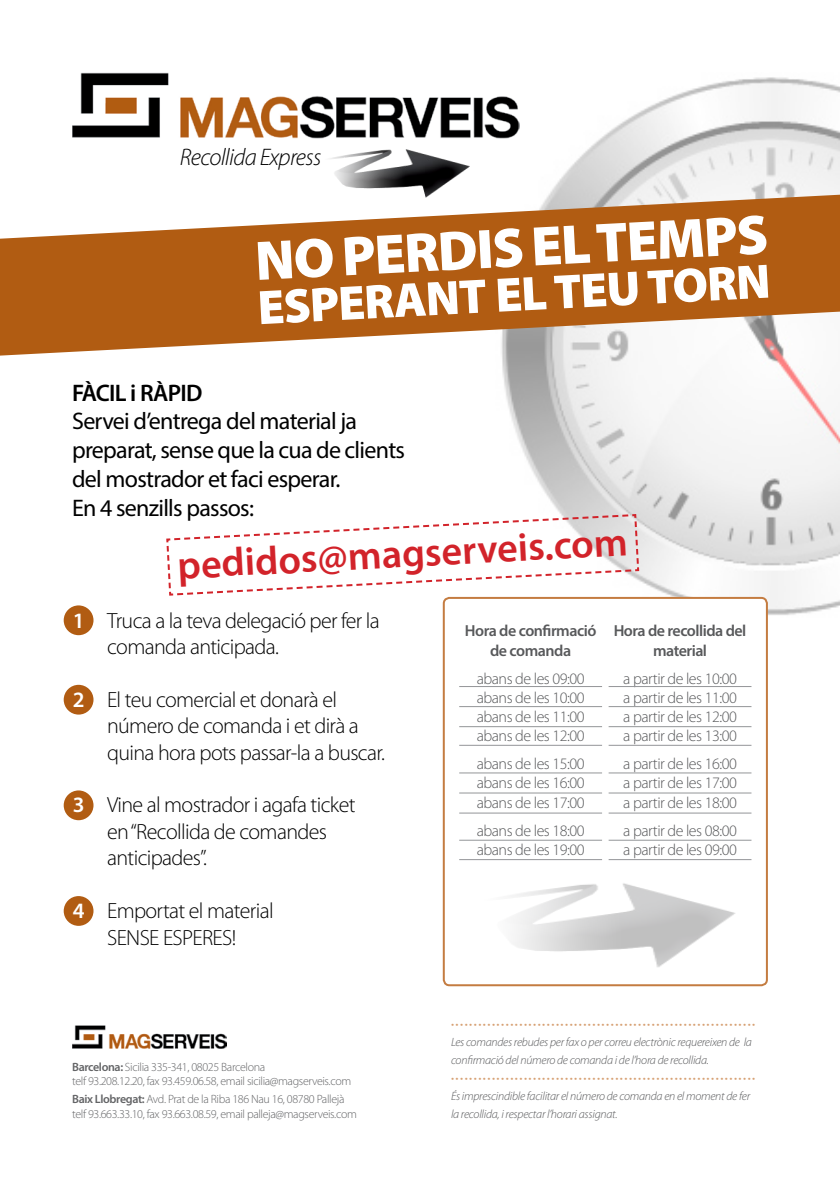
<style>
.page{position:relative;width:840px;height:1191px;background:#fff}
.page>*{position:absolute;margin:0;border:0;box-sizing:border-box;transform-origin:0 0}
.t1{font:900 56px "Myriad Pro";color:#fff}
.t2{font:900 48.8px "Myriad Pro";color:#fff}
.t3{font:600 40px "Myriad Pro";color:#d2232a}
.t4{font:24px/28.8px "Myriad Pro";letter-spacing:-.03em;color:#000}
.t5{font:italic 300 24px "Myriad Pro";letter-spacing:-.03em;color:#000}
.t6{font:600 24px "Myriad Pro";letter-spacing:-.03em;color:#000}
.t7{font:300 22px/26.4px "Myriad Pro";letter-spacing:-.03em;color:#000}
.t8{font:600 22px "Myriad Pro";color:#fff}
.t9{font:300 16px "Myriad Pro";letter-spacing:-.03em;color:#58595b}
.t10{font:600 16px/19.2px "Myriad Pro";letter-spacing:-.03em;color:#58595b;text-align:center}
.t11{font:300 12px "Myriad Pro";letter-spacing:-.03em;color:#636466}
.t12{font:italic 300 12px/18px "Myriad Pro";letter-spacing:-.02em;color:#58595b}
.t13{font:italic 300 12px "Myriad Pro";color:#d7a174}
.s1{font-weight:600}
</style>
<div class="page">
<img style="left:502px;top:77px;width:337px;height:546px">
<div style="left:443px;top:598px;width:323px;height:387px;background:#fff;border-radius:6px"></div>
<img style="left:511px;top:883px;width:224px;height:84px">
<div style="left:442px;top:597px;width:325px;height:389px;border:2px solid #c47c41;border-radius:6px"></div>
<div style="left:64px;top:605px;width:29px;height:30px;background:#b15c12;border-radius:50%"></div>
<div style="left:64px;top:685px;width:29px;height:29px;background:#b15c12;border-radius:50%"></div>
<div style="left:64px;top:790px;width:29px;height:30px;background:#b15c12;border-radius:50%"></div>
<div style="left:64px;top:896px;width:29px;height:30px;background:#b15c12;border-radius:50%"></div>
<img style="left:72px;top:72px;width:447px;height:67px">
<svg style="left:0;top:195px;width:839px;height:160px;fill:#b15c12"></svg>
<img style="left:306px;top:149px;width:177px;height:59px">
<hr style="left:459px;top:686px;width:142px;height:1px;background:#939598">
<hr style="left:608px;top:686px;width:143px;height:1px;background:#939598">
<hr style="left:459px;top:772px;width:142px;height:1px;background:#939598">
<hr style="left:608px;top:772px;width:143px;height:1px;background:#939598">
<hr style="left:459px;top:706px;width:142px;height:1px;background:#939598">
<hr style="left:608px;top:706px;width:143px;height:1px;background:#939598">
<hr style="left:459px;top:792px;width:142px;height:1px;background:#939598">
<hr style="left:608px;top:792px;width:143px;height:1px;background:#939598">
<hr style="left:459px;top:726px;width:142px;height:1px;background:#939598">
<hr style="left:608px;top:726px;width:143px;height:1px;background:#939598">
<hr style="left:459px;top:812px;width:142px;height:1px;background:#939598">
<hr style="left:608px;top:812px;width:143px;height:1px;background:#939598">
<hr style="left:459px;top:745px;width:142px;height:1px;background:#939598">
<hr style="left:608px;top:745px;width:143px;height:1px;background:#939598">
<hr style="left:459px;top:840px;width:142px;height:1px;background:#939598">
<hr style="left:459px;top:859px;width:142px;height:1px;background:#939598">
<hr style="left:608px;top:840px;width:143px;height:1px;background:#939598">
<hr style="left:608px;top:859px;width:143px;height:1px;background:#939598">
<img style="left:72px;top:1025px;width:154px;height:23px">
<svg style="left:166px;top:513px;width:474px;height:84px"></svg>
<p class="t5" style="left:180px;top:142px;width:143px">Recollida Express</p>
<p class="t1" style="left:253px;top:224px;width:514px;rotate:-3deg">NO PERDIS EL TEMPS</p>
<p class="t2" style="left:256px;top:275px;width:514px;rotate:-3deg">ESPERANT EL TEU TORN</p>
<p class="t6" style="left:72px;top:377px;width:132px">FÀCIL i RÀPID</p>
<p class="t4" style="left:72px;top:406px;width:334px">Servei d’entrega del material ja preparat, sense que la cua de clients del mostrador et faci esperar.</p>
<p class="t4" style="left:72px;top:493px;width:183px">En 4 senzills passos:</p>
<p class="t8" style="left:73px;top:606px;width:13px">1</p>
<p class="t8" style="left:73px;top:685px;width:13px">2</p>
<p class="t8" style="left:73px;top:791px;width:13px">3</p>
<p class="t8" style="left:73px;top:896px;width:13px">4</p>
<p class="t3" style="left:176px;top:540px;width:452px;rotate:-3deg">pedidos@magserveis.com</p>
<p class="t7" style="left:107px;top:607px;width:274px">Truca a la teva delegació per fer la comanda anticipada.</p>
<p class="t7" style="left:107px;top:686px;width:279px">El teu comercial et donarà el número de comanda i et dirà a quina hora pots passar-la a buscar.</p>
<p class="t7" style="left:107px;top:791px;width:250px">Vine al mostrador i agafa ticket en “Recollida de comandes anticipades”.</p>
<p class="t7" style="left:107px;top:897px;width:168px">Emportat el material</p>
<p class="t7" style="left:107px;top:923px;width:131px">SENSE ESPERES!</p>
<p class="t10" style="left:464px;top:621px;width:133px">Hora de confirmació de comanda</p>
<p class="t9" style="left:476px;top:668px;width:109px">abans de les 09:00</p>
<p class="t9" style="left:476px;top:688px;width:109px">abans de les 10:00</p>
<p class="t9" style="left:476px;top:707px;width:109px">abans de les 11:00</p>
<p class="t9" style="left:476px;top:726px;width:109px">abans de les 12:00</p>
<p class="t9" style="left:476px;top:754px;width:109px">abans de les 15:00</p>
<p class="t9" style="left:476px;top:773px;width:109px">abans de les 16:00</p>
<p class="t9" style="left:476px;top:792px;width:109px">abans de les 17:00</p>
<p class="t9" style="left:476px;top:820px;width:109px">abans de les 18:00</p>
<p class="t9" style="left:476px;top:840px;width:109px">abans de les 19:00</p>
<p class="t10" style="left:613px;top:621px;width:134px">Hora de recollida del material</p>
<p class="t9" style="left:623px;top:668px;width:115px">a partir de les 10:00</p>
<p class="t9" style="left:623px;top:688px;width:115px">a partir de les 11:00</p>
<p class="t9" style="left:623px;top:707px;width:115px">a partir de les 12:00</p>
<p class="t9" style="left:623px;top:726px;width:115px">a partir de les 13:00</p>
<p class="t9" style="left:623px;top:754px;width:115px">a partir de les 16:00</p>
<p class="t9" style="left:623px;top:773px;width:115px">a partir de les 17:00</p>
<p class="t9" style="left:623px;top:792px;width:115px">a partir de les 18:00</p>
<p class="t9" style="left:623px;top:820px;width:115px">a partir de les 08:00</p>
<p class="t9" style="left:623px;top:840px;width:115px">a partir de les 09:00</p>
<p class="t11" style="left:72px;top:1059px;width:194px"><span class="s1">Barcelona:</span> Sicilia 335-341, 08025 Barcelona</p>
<p class="t11" style="left:72px;top:1074px;width:280px">telf 93.208.12.20, fax 93.459.06.58, email sicilia@magserveis.com</p>
<p class="t11" style="left:72px;top:1092px;width:274px"><span class="s1">Baix Llobregat:</span> Avd. Prat de la Riba 186 Nau 16, 08780 Pallejà</p>
<p class="t11" style="left:72px;top:1106px;width:286px">telf 93.663.33.10, fax 93.663.08.59, email palleja@magserveis.com</p>
<p class="t13" style="left:451px;top:1017px;width:305px">• • • • • • • • • • • • • • • • • • • • • • • • • • • • • • • • • • • • • • • • • • • • • • • • • • • • • • • • • • • • • • • • • • •</p>
<p class="t12" style="left:451px;top:1033px;width:302px">Les comandes rebudes per fax o per correu electrònic requereixen de la confirmació del número de comanda i de l’hora de recollida.</p>
<p class="t13" style="left:451px;top:1071px;width:305px">• • • • • • • • • • • • • • • • • • • • • • • • • • • • • • • • • • • • • • • • • • • • • • • • • • • • • • • • • • • • • • • • • • •</p>
<p class="t12" style="left:451px;top:1087px;width:300px">És imprescindible facilitar el número de comanda en el moment de fer la recollida, i respectar l’horari assignat.</p>
</div>
